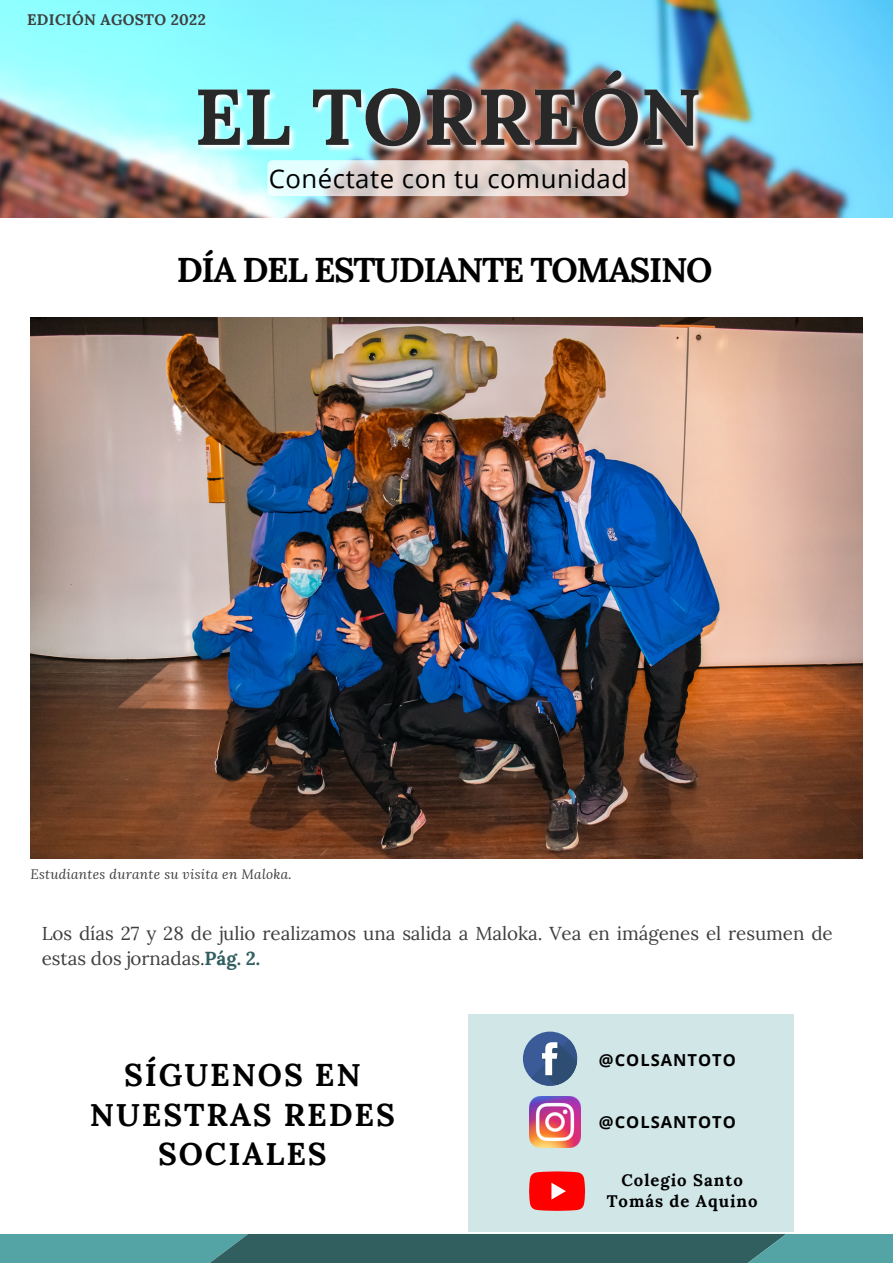
<style>
.page{position:relative;width:893px;height:1264px;background:#fff}
.page>*{position:absolute;margin:0;border:0;box-sizing:border-box;transform-origin:0 0}
.t1{font:700 34.2px "Lora";letter-spacing:-.04em;color:#000}
.t2{font:700 31.5px/39.3px "Lora";letter-spacing:.06em;color:#000;text-align:center}
.t3{font:25.8px "Open Sans";letter-spacing:.02em;color:#000}
.t4{font:18.75px/24.8px "Lora";letter-spacing:-.005em;color:#3f3f3f}
.t5{font:700 16.65px/20.2px "Lora";letter-spacing:.06em;color:#000;text-align:center}
.t6{font:700 16.5px "Open Sans";letter-spacing:.06em;color:#000}
.t7{font:700 15.3px "Lora";letter-spacing:.02em;color:#3f3f3f}
.t8{font:italic 13.65px "Lora";letter-spacing:.02em;color:#3f3f3f}
.s1{font-weight:700;color:#315f60}
</style>
<div class="page">
<img style="left:30px;top:317px;width:832px;height:541px">
<svg style="left:0;top:1234px;width:892px;height:28px;background:#3f7a7b"></svg>
<img style="left:0;top:0;width:892px;height:217px">
<img style="left:190px;top:62px;width:522px;height:115px">
<svg style="left:267px;top:160px;width:361px;height:36px;background:#e0dbd7"></svg>
<div style="left:468px;top:1014px;width:326px;height:218px;background:#d1e6e7"></div>
<div style="left:523px;top:1031px;width:54px;height:54px;background:#3a5a98;border-radius:50%"></div>
<svg style="left:531px;top:1039px;width:47px;height:47px"></svg>
<img style="left:529px;top:1096px;width:51px;height:51px">
<svg style="left:529px;top:1171px;width:56px;height:39px;background:#fc1c1c"></svg>
<p class="t7" style="left:27px;top:9px;width:180px">EDICIÓN AGOSTO 2022</p>
<h3 class="t3" style="left:269px;top:160px;width:360px">Conéctate con tu comunidad</h3>
<h1 class="t1" style="left:177px;top:247px;width:537px">DÍA DEL ESTUDIANTE TOMASINO</h1>
<p class="t8" style="left:30px;top:865px;width:263px">Estudiantes durante su visita en Maloka.</p>
<p class="t4" style="left:42px;top:920px;width:792px">Los días 27 y 28 de julio realizamos una salida a Maloka. Vea en imágenes el resumen de estas dos jornadas.<span class="s1">Pág. 2.</span></p>
<h2 class="t2" style="left:90px;top:1055px;width:306px">SÍGUENOS EN<br>NUESTRAS REDES<br>SOCIALES</h2>
<p class="t6" style="left:599px;top:1048px;width:138px">@COLSANTOTO</p>
<p class="t6" style="left:599px;top:1110px;width:138px">@COLSANTOTO</p>
<p class="t5" style="left:606px;top:1170px;width:152px">Colegio Santo<br>Tomás de Aquino</p>
</div>
